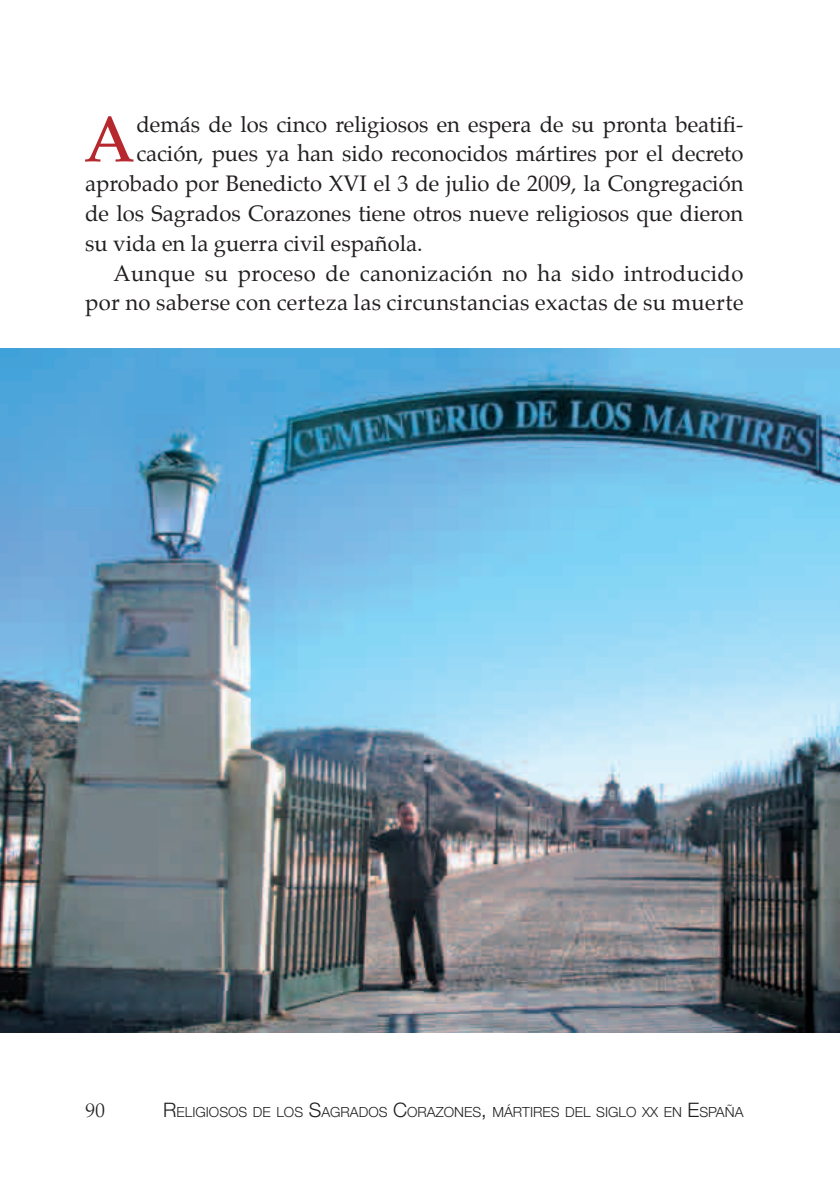
<style>
.page{position:relative;width:840px;height:1191px;background:#fff}
.page>*{position:absolute;margin:0;border:0;box-sizing:border-box;transform-origin:0 0}
.t1{font:500 65px "Palatino";color:#b7282e}
.t2{font:22px "Palatino";color:#231f20}
.t3{font:22px "Palatino";letter-spacing:.02em;color:#231f20}
.t4{font:300 20px "Palatino";color:#231f20}
.t5{font:300 14px "Helvetica Neue";color:#231f20}
.s1{font-size:20px}
</style>
<div class="page">
<img style="left:0;top:349px;width:839px;height:683px">
<h1 class="t1" style="left:85px;top:101px;width:51px">A</h1>
<p class="t2" style="left:136px;top:106px;width:608px">demás de los cinco religiosos en espera de su pronta beatifi-</p>
<p class="t2" style="left:136px;top:135px;width:608px">cación, pues ya han sido reconocidos mártires por el decreto</p>
<p class="t2" style="left:85px;top:165px;width:659px">aprobado por Benedicto XVI el 3 de julio de 2009, la Congregación</p>
<p class="t2" style="left:85px;top:195px;width:659px">de los Sagrados Corazones tiene otros nueve religiosos que dieron</p>
<p class="t2" style="left:85px;top:225px;width:339px">su vida en la guerra civil española.</p>
<p class="t3" style="left:113px;top:255px;width:631px">Aunque su proceso de canonización no ha sido introducido</p>
<p class="t3" style="left:85px;top:285px;width:659px">por no saberse con certeza las circunstancias exactas de su muerte</p>
<p class="t4" style="left:85px;top:1098px;width:21px">90</p>
<p class="t5" style="left:163px;top:1103px;width:581px"><span class="s1">R</span>ELIGIOSOS DE LOS <span class="s1">S</span>AGRADOS <span class="s1">C</span>ORAZONES<span class="s1">,</span> MÁRTIRES DEL SIGLO XX EN <span class="s1">E</span>SPAÑA</p>
</div>
